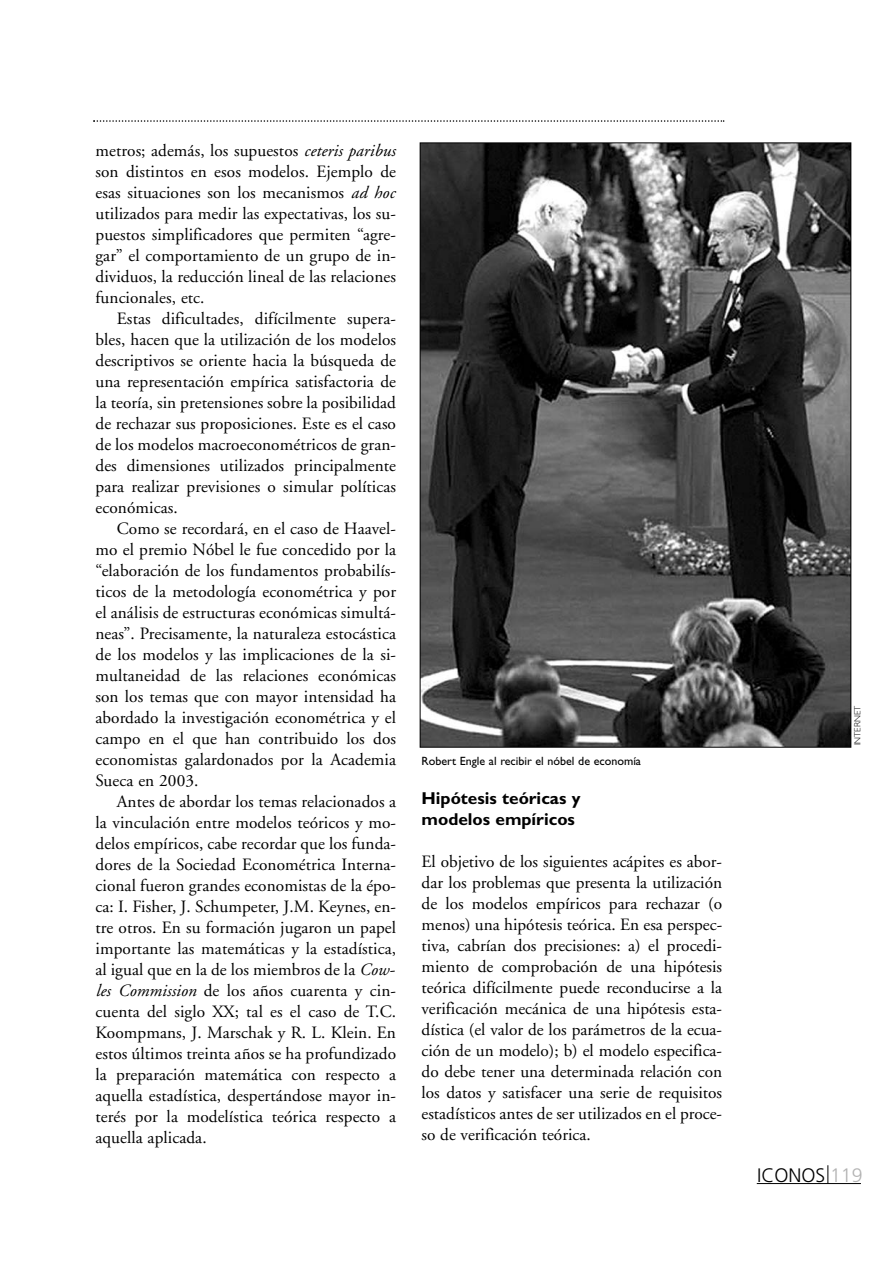
<style>
.page{position:relative;width:893px;height:1263px;background:#fff}
.page>*{position:absolute;margin:0;border:0;box-sizing:border-box;transform-origin:0 0}
.t1{font:300 19.5px "Frutiger";color:#000}
.t2{font:17.25px/21px "Adobe Garamond";letter-spacing:.005em;color:#000;text-align:justify}
.t3{font:700 17.25px/21px "Gill Sans";color:#000}
.t4{font:12px "Gill Sans";color:#000}
.t5{font:300 9px "Gill Sans";color:#000}
.s1{font-style:italic}
.s2{color:#b3b3b3}
</style>
<div class="page">
<hr style="left:756px;top:1183px;width:104px;height:1px;background:#000">
<svg style="left:827px;top:1165px;width:1px;height:18px"></svg>
<svg style="left:93px;top:120px;width:631px;height:2px"></svg>
<img style="left:422px;top:144px;width:427px;height:602px">
<p class="t2" style="left:95px;top:142px;width:302px">metros; además, los supuestos <span class="s1">ceteris paribus </span>son distintos en esos modelos. Ejemplo de esas situaciones son los mecanismos <span class="s1">ad hoc </span>utilizados para medir las expectativas, los su&shy;puestos simplificadores que permiten “agre&shy;gar” el comportamiento de un grupo de in&shy;dividuos, la reducción lineal de las relaciones funcionales, etc.</p>
<p class="t2" style="left:95px;top:310px;width:302px;text-indent:21px">Estas dificultades, difícilmente supera&shy;bles, hacen que la utilización de los modelos descriptivos se oriente hacia la búsqueda de una representación empírica satisfactoria de la teoría, sin pretensiones sobre la posibilidad de rechazar sus proposiciones. Este es el caso de los modelos macroeconométricos de gran&shy;des dimensiones utilizados principalmente para realizar previsiones o simular políticas económicas.</p>
<p class="t2" style="left:95px;top:520px;width:302px;text-indent:21px">Como se recordará, en el caso de Haavel&shy;mo el premio Nóbel le fue concedido por la “elaboración de los fundamentos probabilís&shy;ticos de la metodología econométrica y por el análisis de estructuras económicas simultá&shy;neas”. Precisamente, la naturaleza estocástica de los modelos y las implicaciones de la si&shy;multaneidad de las relaciones económicas son los temas que con mayor intensidad ha abordado la investigación econométrica y el campo en el que han contribuido los dos economistas galardonados por la Academia Sueca en 2003.</p>
<p class="t2" style="left:95px;top:793px;width:302px;text-indent:21px">Antes de abordar los temas relacionados a la vinculación entre modelos teóricos y mo&shy;delos empíricos, cabe recordar que los funda&shy;dores de la Sociedad Econométrica Interna&shy;cional fueron grandes economistas de la épo&shy;ca: I. Fisher, J. Schumpeter, J.M. Keynes, en&shy;tre otros. En su formación jugaron un papel importante las matemáticas y la estadística, al igual que en la de los miembros de la <span class="s1">Cow&shy;les Commission</span> de los años cuarenta y cin&shy;cuenta del siglo XX; tal es el caso de T.C.<br>Koompmans, J. Marschak y R. L. Klein. En estos últimos treinta años se ha profundizado la preparación matemática con respecto a aquella estadística, despertándose mayor in&shy;terés por la modelística teórica respecto a aquella aplicada.</p>
<p class="t3" style="left:421px;top:790px;width:160px">Hipótesis teóricas y modelos empíricos</p>
<p class="t4" style="left:421px;top:756px;width:221px">Robert Engle al recibir el nóbel de economía</p>
<p class="t2" style="left:421px;top:853px;width:302px">El objetivo de los siguientes acápites es abor&shy;dar los problemas que presenta la utilización de los modelos empíricos para rechazar (o menos) una hipótesis teórica. En esa perspec&shy;tiva, cabrían dos precisiones: a) el procedi&shy;miento de comprobación de una hipótesis teórica difícilmente puede reconducirse a la verificación mecánica de una hipótesis esta&shy;dística (el valor de los parámetros de la ecua&shy;ción de un modelo); b) el modelo especifica&shy;do debe tener una determinada relación con los datos y satisfacer una serie de requisitos estadísticos antes de ser utilizados en el proce&shy;so de verificación teórica.</p>
<p class="t5" style="left:854px;top:745px;width:42px;rotate:-90deg">INTERNET</p>
<p class="t1" style="left:757px;top:1167px;width:107px">ICONOS <span class="s2">119</span></p>
</div>
